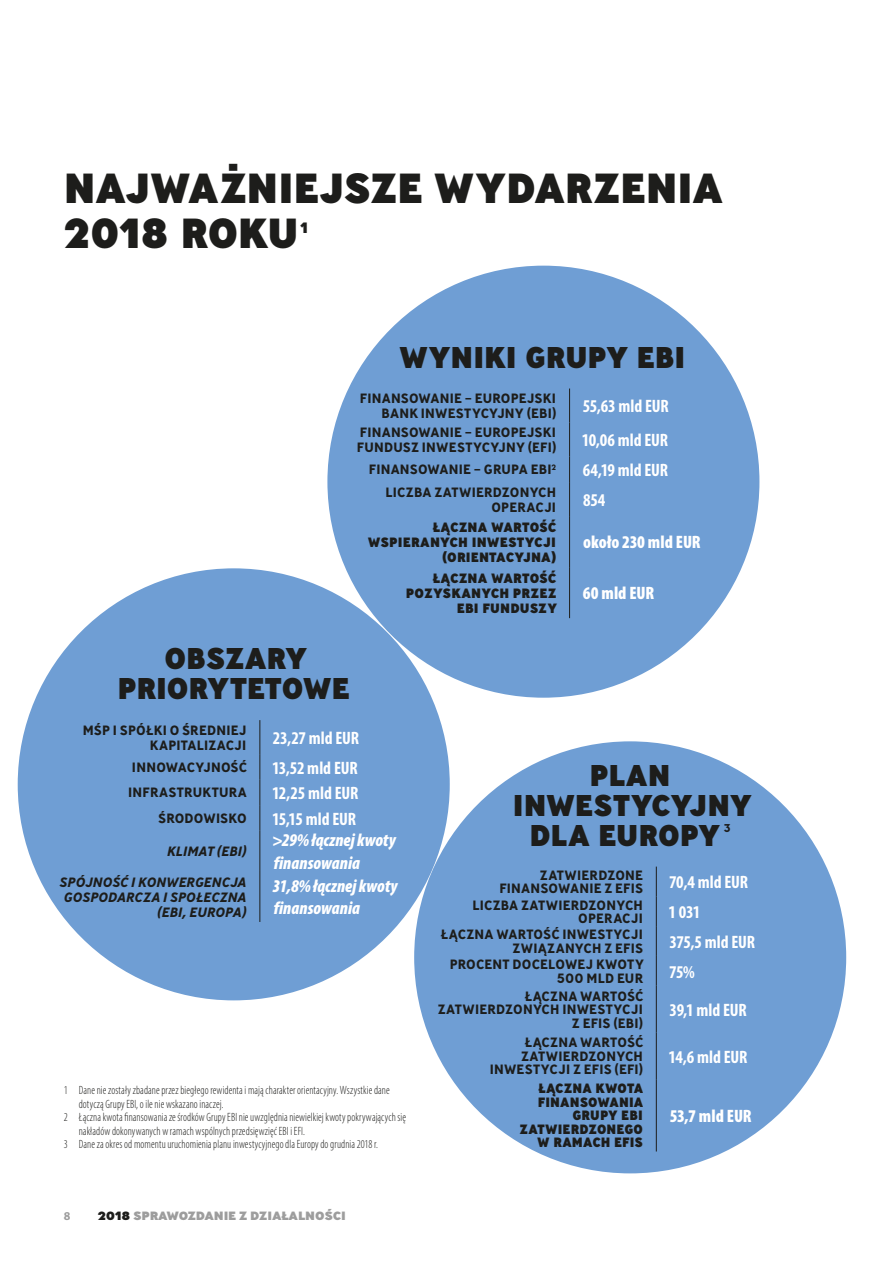
<style>
.page{position:relative;width:893px;height:1263px;background:#fff}
.page>*{position:absolute;margin:0;border:0;box-sizing:border-box;transform-origin:0 0}
.t1{font:800 42px/45px "Ministry";letter-spacing:-.005em;color:#1d1d1b}
.t2{font:800 30px/30px "Ministry";color:#1d1d1b;text-align:center}
.t3{font:700 condensed 18px "Myriad Pro";letter-spacing:-.01em;color:#fff}
.t4{font:italic 900 condensed 18px/22.5px "Myriad Pro";color:#fff}
.t5{font:900 condensed 18px "Myriad Pro";color:#fff}
.t6{font:800 15px "Ministry";color:#1d1d1b}
.t7{font:700 13.5px/13.5px "Ministry";letter-spacing:.02em;color:#1d1d1b;text-align:right}
.t8{font:800 13.5px/15px "Ministry";letter-spacing:.01em;color:#1d1d1b;text-align:right}
.t9{font:italic 700 13.5px/15px "Ministry";letter-spacing:.01em;color:#1d1d1b;text-align:right}
.t10{font:800 13.5px/13.5px "Ministry";letter-spacing:.01em;color:#1d1d1b;text-align:right;scale:.96 1}
.t11{font:300 condensed 12px "Myriad Pro";letter-spacing:.01em;color:#1d1d1b;scale:.92 1}
.t12{font:800 12px "Ministry";letter-spacing:-.01em;color:#9d9d9d;scale:1.09 1}
.t13{font:700 12px "Myriad Pro";color:#9d9d9d}
.t14{font:700 11.4px "Ministry";color:#1d1d1b}
.s1{color:#1d1d1b}
</style>
<div class="page">
<div style="left:327px;top:266px;width:432px;height:432px;background:#6f9ed4;border-radius:50%"></div>
<div style="left:414px;top:741px;width:432px;height:432px;background:#6f9ed4;border-radius:50%"></div>
<div style="left:18px;top:568px;width:432px;height:432px;background:#6f9ed4;border-radius:50%"></div>
<hr style="left:569px;top:388px;width:1px;height:34px;background:#1d1d1b">
<hr style="left:569px;top:422px;width:1px;height:35px;background:#1d1d1b">
<svg style="left:569px;top:457px;width:1px;height:25px"></svg>
<hr style="left:569px;top:482px;width:1px;height:34px;background:#1d1d1b">
<hr style="left:569px;top:516px;width:1px;height:51px;background:#1d1d1b">
<hr style="left:569px;top:567px;width:1px;height:51px;background:#1d1d1b">
<hr style="left:260px;top:720px;width:1px;height:34px;background:#1d1d1b">
<svg style="left:260px;top:754px;width:1px;height:77px"></svg>
<hr style="left:260px;top:831px;width:1px;height:40px;background:#1d1d1b">
<hr style="left:260px;top:871px;width:1px;height:51px;background:#1d1d1b">
<hr style="left:656px;top:866px;width:1px;height:30px;background:#1d1d1b">
<hr style="left:656px;top:896px;width:1px;height:30px;background:#1d1d1b">
<hr style="left:656px;top:926px;width:1px;height:30px;background:#1d1d1b">
<hr style="left:656px;top:956px;width:1px;height:30px;background:#1d1d1b">
<hr style="left:656px;top:986px;width:1px;height:46px;background:#1d1d1b">
<hr style="left:656px;top:1032px;width:1px;height:47px;background:#1d1d1b">
<hr style="left:656px;top:1079px;width:1px;height:72px;background:#1d1d1b">
<h1 class="t1" style="left:64px;top:164px;width:661px">NAJWAŻNIEJSZE WYDARZENIA<br>2018 ROKU</h1>
<p class="t6" style="left:301px;top:217px;width:9px">1</p>
<h2 class="t2" style="left:399px;top:341px;width:288px">WYNIKI GRUPY EBI</h2>
<p class="t7" style="left:360px;top:391px;width:198px;line-height:15px">FINANSOWANIE – EUROPEJSKI<br>BANK INWESTYCYJNY (EBI)</p>
<h3 class="t3" style="left:583px;top:395px;width:87px">55,63 mld EUR</h3>
<p class="t7" style="left:357px;top:425px;width:201px;line-height:15px;text-align:left">FINANSOWANIE – EUROPEJSKI<br>FUNDUSZ INWESTYCYJNY (EFI)</p>
<h3 class="t3" style="left:582px;top:429px;width:88px">10,06 mld EUR</h3>
<p class="t7" style="left:369px;top:463px;width:189px">FINANSOWANIE – GRUPA EBI<sup>2</sup></p>
<h3 class="t3" style="left:583px;top:459px;width:87px">64,19 mld EUR</h3>
<p class="t7" style="left:386px;top:484px;width:172px;line-height:15px">LICZBA ZATWIERDZONYCH<br>OPERACJI</p>
<h3 class="t3" style="left:583px;top:489px;width:24px">854</h3>
<p class="t8" style="left:368px;top:519px;width:190px">ŁĄCZNA WARTOŚĆ<br>WSPIERANYCH INWESTYCJI (ORIENTACYJNA)</p>
<h3 class="t5" style="left:583px;top:531px;width:119px">około 230 mld EUR</h3>
<p class="t8" style="left:406px;top:570px;width:153px">ŁĄCZNA WARTOŚĆ<br>POZYSKANYCH PRZEZ<br>EBI FUNDUSZY</p>
<h3 class="t5" style="left:583px;top:582px;width:73px">60 mld EUR</h3>
<h2 class="t2" style="left:118px;top:643px;width:233px">OBSZARY<br>PRIORYTETOWE</h2>
<p class="t7" style="left:83px;top:722px;width:165px;line-height:15px">MŚP I SPÓŁKI O ŚREDNIEJ<br>KAPITALIZACJI</p>
<h3 class="t3" style="left:273px;top:727px;width:88px">23,27 mld EUR</h3>
<p class="t7" style="left:132px;top:760px;width:116px">INNOWACYJNOŚĆ</p>
<h3 class="t3" style="left:272px;top:756px;width:87px">13,52 mld EUR</h3>
<p class="t7" style="left:128px;top:786px;width:120px">INFRASTRUKTURA</p>
<h3 class="t3" style="left:272px;top:782px;width:88px">12,25 mld EUR</h3>
<p class="t7" style="left:158px;top:811px;width:90px">ŚRODOWISKO</p>
<h3 class="t3" style="left:272px;top:807px;width:85px">15,15 mld EUR</h3>
<p class="t9" style="left:167px;top:843px;width:81px">KLIMAT (EBI)</p>
<h3 class="t4" style="left:272px;top:828px;width:125px">&gt;29% łącznej kwoty finansowania</h3>
<p class="t9" style="left:60px;top:874px;width:188px">SPÓJNOŚĆ I KONWERGENCJA<br>GOSPODARCZA I SPOŁECZNA (EBI, EUROPA)</p>
<h3 class="t4" style="left:273px;top:874px;width:126px">31,8% łącznej kwoty finansowania</h3>
<h2 class="t2" style="left:513px;top:759px;width:241px">PLAN<br>INWESTYCYJNY<br>DLA EUROPY</h2>
<p class="t14" style="left:724px;top:820px;width:8px">3</p>
<p class="t7" style="left:499px;top:868px;width:145px">ZATWIERDZONE<br>FINANSOWANIE Z EFIS</p>
<h3 class="t3" style="left:669px;top:871px;width:81px">70,4 mld EUR</h3>
<p class="t7" style="left:472px;top:898px;width:172px">LICZBA ZATWIERDZONYCH<br>OPERACJI</p>
<h3 class="t3" style="left:669px;top:901px;width:33px">1 031</h3>
<p class="t7" style="left:441px;top:927px;width:204px">ŁĄCZNA WARTOŚĆ INWESTYCJI<br>ZWIĄZANYCH Z EFIS</p>
<h3 class="t3" style="left:670px;top:930px;width:87px">375,5 mld EUR</h3>
<p class="t7" style="left:450px;top:957px;width:196px">PROCENT DOCELOWEJ KWOTY<br>500 MLD EUR</p>
<h3 class="t3" style="left:669px;top:960px;width:27px">75%</h3>
<p class="t7" style="left:438px;top:989px;width:207px">ŁĄCZNA WARTOŚĆ<br>ZATWIERDZONYCH INWESTYCJI<br>Z EFIS (EBI)</p>
<h3 class="t3" style="left:670px;top:998px;width:79px">39,1 mld EUR</h3>
<p class="t7" style="left:490px;top:1036px;width:155px">ŁĄCZNA WARTOŚĆ<br>ZATWIERDZONYCH<br>INWESTYCJI Z EFIS (EFI)</p>
<h3 class="t3" style="left:669px;top:1045px;width:80px">14,6 mld EUR</h3>
<p class="t11" style="left:64px;top:1083px;width:356px">1 Dane nie zostały zbadane przez biegłego rewidenta i mają charakter orientacyjny. Wszystkie dane</p>
<p class="t11" style="left:79px;top:1096px;width:159px">dotyczą Grupy EBI, o ile nie wskazano inaczej.</p>
<p class="t11" style="left:64px;top:1110px;width:374px">2 Łączna kwota finansowania ze środków Grupy EBI nie uwzględnia niewielkiej kwoty pokrywających się</p>
<p class="t11" style="left:79px;top:1123px;width:248px">nakładów dokonywanych w ramach wspólnych przedsięwzięć EBI i EFI.</p>
<p class="t11" style="left:64px;top:1137px;width:343px">3 Dane za okres od momentu uruchomienia planu inwestycyjnego dla Europy do grudnia 2018 r.</p>
<p class="t13" style="left:64px;top:1208px;width:8px">8</p>
<p class="t12" style="left:98px;top:1208px;width:229px"><span class="s1">2018</span> SPRAWOZDANIE Z DZIAŁALNOŚCI</p>
<p class="t10" style="left:520px;top:1081px;width:130px">ŁĄCZNA KWOTA<br>FINANSOWANIA<br>GRUPY EBI<br>ZATWIERDZONEGO<br>W RAMACH EFIS</p>
<h3 class="t5" style="left:670px;top:1104px;width:83px">53,7 mld EUR</h3>
</div>
